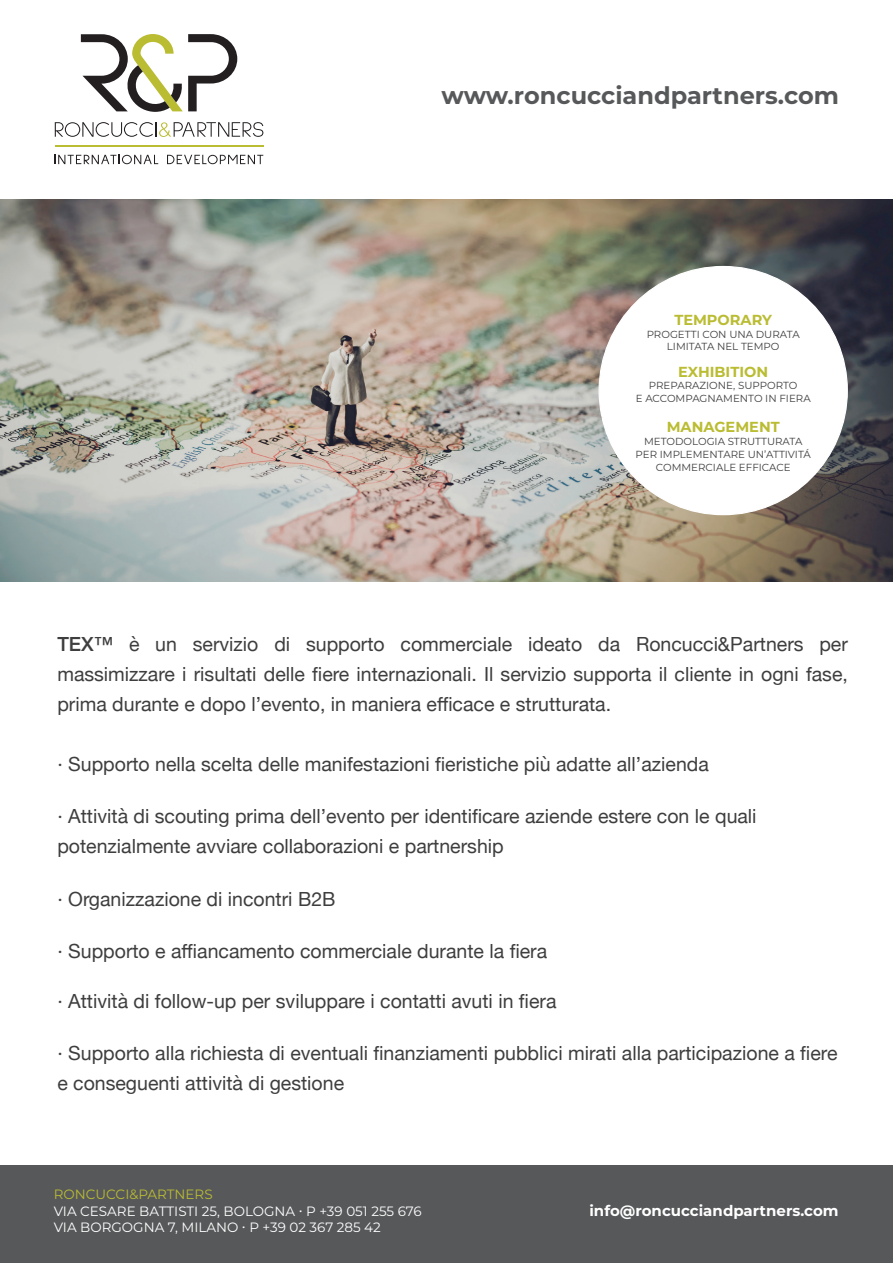
<style>
.page{position:relative;width:893px;height:1263px;background:#fff}
.page>*{position:absolute;margin:0;border:0;box-sizing:border-box;transform-origin:0 0}
.t1{font:700 24px "Montserrat";color:#57585a}
.t2{font:19.5px/30px "Helvetica Neue";color:#3e3e3f}
.t3{font:700 15px "Montserrat";color:#fff}
.t4{font:700 14.55px "Montserrat";color:#babc32}
.t5{font:13.5px/16.5px "Montserrat";color:#fff}
.t6{font:10.2px/12.8px "Montserrat";color:#3e3e3f;text-align:center}
.s1{font-weight:500}
.s2{color:#babc32}
</style>
<div class="page">
<svg style="left:55px;top:122px;width:208px;height:15px"></svg>
<svg style="left:81px;top:34px;width:156px;height:78px"></svg>
<hr style="left:55px;top:145px;width:208px;height:2px;background:#babc32">
<svg style="left:55px;top:155px;width:103px;height:9px"></svg>
<svg style="left:167px;top:155px;width:96px;height:9px"></svg>
<img style="left:0;top:200px;width:893px;height:381px">
<div style="left:599px;top:266px;width:248px;height:249px;background:#fff;border-radius:50%"></div>
<div style="left:0;top:1166px;width:893px;height:97px;background:#57585a"></div>
<p class="t1" style="left:441px;top:79px;width:399px">www.roncucciandpartners.com</p>
<p class="t4" style="left:674px;top:309px;width:99px">TEMPORARY</p>
<p class="t6" style="left:647px;top:327px;width:155px">PROGETTI CON UNA DURATA<br>LIMITATA NEL TEMPO</p>
<p class="t4" style="left:678px;top:361px;width:91px">EXHIBITION</p>
<p class="t6" style="left:636px;top:379px;width:176px">PREPARAZIONE, SUPPORTO<br>E ACCOMPAGNAMENTO IN FIERA</p>
<p class="t4" style="left:667px;top:416px;width:115px">MANAGEMENT</p>
<p class="t6" style="left:635px;top:434px;width:177px">METODOLOGIA STRUTTURATA<br>PER IMPLEMENTARE UN’ATTIVITÁ<br>COMMERCIALE EFFICACE</p>
<p class="t2" style="left:57px;top:630px;width:792px;text-align:justify"><span class="s1">TEX™</span> è un servizio di supporto commerciale ideato da Roncucci&amp;Partners per massimizzare i risultati delle fiere internazionali. Il servizio supporta il cliente in ogni fase, prima durante e dopo l’evento, in maniera efficace e strutturata.</p>
<p class="t2" style="left:57px;top:750px;width:653px">· Supporto nella scelta delle manifestazioni fieristiche più adatte all’azienda</p>
<p class="t2" style="left:57px;top:802px;width:701px">· Attività di scouting prima dell’evento per identificare aziende estere con le quali potenzialmente avviare collaborazioni e partnership</p>
<p class="t2" style="left:57px;top:885px;width:280px">· Organizzazione di incontri B2B</p>
<p class="t2" style="left:57px;top:937px;width:491px">· Supporto e affiancamento commerciale durante la fiera</p>
<p class="t2" style="left:57px;top:987px;width:501px">· Attività di follow-up per sviluppare i contatti avuti in fiera</p>
<p class="t2" style="left:57px;top:1039px;width:782px">· Supporto alla richiesta di eventuali finanziamenti pubblici mirati alla participazione a fiere e conseguenti attività di gestione</p>
<p class="t5" style="left:54px;top:1185px;width:370px"><span class="s2">RONCUCCI&amp;PARTNERS<br></span>VIA CESARE BATTISTI 25, BOLOGNA <span class="s1">·</span> P +39 051 255 676<br>VIA BORGOGNA 7, MILANO <span class="s1">·</span> P +39 02 367 285 42</p>
<p class="t3" style="left:589px;top:1200px;width:251px">info@roncucciandpartners.com</p>
</div>
